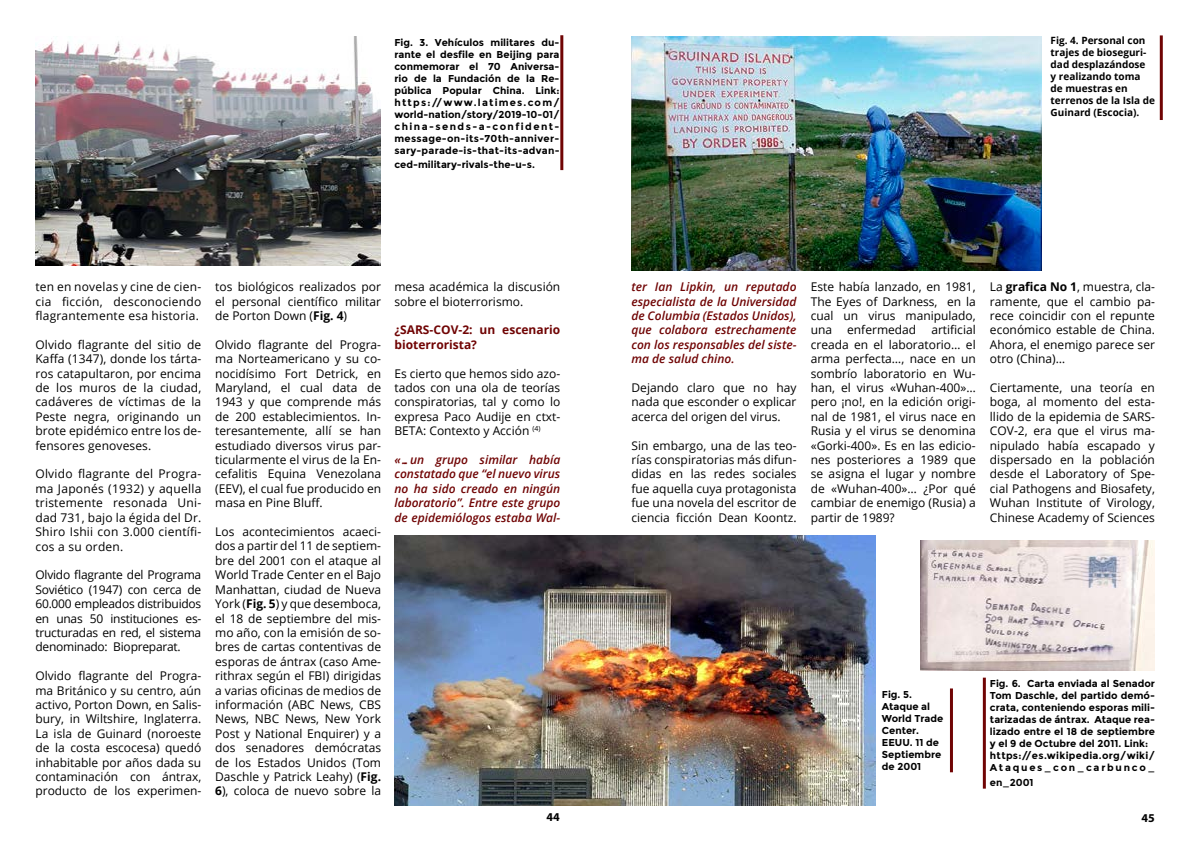
<style>
.page{position:relative;width:1191px;height:842px;background:#fff}
.page>*{position:absolute;margin:0;border:0;box-sizing:border-box;transform-origin:0 0}
.t1{font:12px/14.4px "Open Sans";color:#000;text-align:justify}
.t2{font:italic 600 12px/14.4px "Open Sans";color:#700404;text-align:justify}
.t3{font:700 12px/14.4px "Open Sans";color:#700404}
.t4{font:700 12px "Myriad Pro";color:#000}
.t5{font:700 10px/12px "Montserrat";color:#000}
.t6{font:700 10px/12px "Open Sans";color:#000}
.s1{font-weight:700}
</style>
<div class="page">
<img style="left:35px;top:36px;width:345px;height:230px">
<img style="left:631px;top:36px;width:410px;height:234px">
<hr style="left:560px;top:35px;width:3px;height:135px;background:#700404">
<hr style="left:1159px;top:35px;width:3px;height:85px;background:#700404">
<img style="left:394px;top:535px;width:482px;height:271px">
<img style="left:921px;top:540px;width:234px;height:131px">
<hr style="left:950px;top:688px;width:3px;height:84px;background:#700404">
<hr style="left:982px;top:678px;width:3px;height:111px;background:#700404">
<p class="t5" style="left:394px;top:36px;width:167px;text-align:justify">Fig. 3. Vehículos militares du&shy;rante el desfile en Beijing para conmemorar el 70 Aniversa&shy;rio de la Fundación de la Re&shy;pública Popular China. Link: https://www.latimes.com/ world-nation/story/2019-10-01/ china-sends-a-confident&shy;message-on-its-70th-anniver&shy;sary-parade-is-that-its-advan-</p>
<p class="t5" style="left:394px;top:158px;width:142px">ced-military-rivals-the-u-s.</p>
<p class="t6" style="left:1050px;top:35px;width:106px">Fig. 4. Personal con trajes de bioseguri&shy;dad desplazándose<br>y realizando toma de muestras en terrenos de la Isla de<br>Guinard (Escocia).</p>
<p class="t1" style="left:35px;top:281px;width:167px">ten en novelas y cine de cien&shy;cia ficción, desconociendo flagrantemente esa historia.</p>
<p class="t1" style="left:35px;top:337px;width:167px">Olvido flagrante del sitio de Kaffa (1347), donde los tárta&shy;ros catapultaron, por encima de los muros de la ciudad, cadáveres de víctimas de la Peste negra, originando un brote epidémico entre los de&shy;fensores genoveses.</p>
<p class="t1" style="left:35px;top:467px;width:167px">Olvido flagrante del Progra&shy;ma Japonés (1932) y aquella tristemente resonada Uni&shy;dad 731, bajo la égida del Dr.<br>Shiro Ishii con 3.000 científi&shy;cos a su orden.</p>
<p class="t1" style="left:35px;top:567px;width:167px">Olvido flagrante del Programa Soviético (1947) con cerca de 60.000 empleados distribuidos en unas 50 instituciones es&shy;tructuradas en red, el sistema denominado: Biopreparat.</p>
<p class="t1" style="left:35px;top:668px;width:167px">Olvido flagrante del Progra&shy;ma Británico y su centro, aún activo, Porton Down, en Salis&shy;bury, in Wiltshire, Inglaterra.<br>La isla de Guinard (noroeste de la costa escocesa) quedó inhabitable por años dada su contaminación con ántrax, producto de los experimen-</p>
<p class="t1" style="left:215px;top:281px;width:167px">tos biológicos realizados por el personal científico militar de Porton Down (<span class="s1">Fig. 4</span>)</p>
<p class="t1" style="left:215px;top:337px;width:167px">Olvido flagrante del Progra&shy;ma Norteamericano y su co&shy;nocidísimo Fort Detrick, en Maryland, el cual data de 1943 y que comprende más de 200 establecimientos. In&shy;teresantemente, allí se han estudiado diversos virus par&shy;ticularmente el virus de la En&shy;cefalitis Equina Venezolana (EEV), el cual fue producido en masa en Pine Bluff.</p>
<p class="t1" style="left:215px;top:526px;width:167px">Los acontecimientos acaeci&shy;dos a partir del 11 de septiem&shy;bre del 2001 con el ataque al World Trade Center en el Bajo Manhattan, ciudad de Nueva York (<span class="s1">Fig. 5</span>) y que desemboca, el 18 de septiembre del mis&shy;mo año, con la emisión de so&shy;bres de cartas contentivas de esporas de ántrax (caso Ame&shy;rithrax según el FBI) dirigidas a varias oficinas de medios de información (ABC News, CBS News, NBC News, New York Post y National Enquirer) y a dos senadores demócratas de los Estados Unidos (Tom Daschle y Patrick Leahy) (<span class="s1">Fig.<br>6</span>), coloca de nuevo sobre la</p>
<p class="t1" style="left:394px;top:281px;width:167px">mesa académica la discusión sobre el bioterrorismo.</p>
<p class="t3" style="left:394px;top:324px;width:167px">¿SARS-COV-2: un escenario bioterrorista?</p>
<p class="t1" style="left:394px;top:366px;width:167px">Es cierto que hemos sido azo&shy;tados con una ola de teorías conspiratorias, tal y como lo expresa Paco Audije en ctxt-BETA: Contexto y Acción <sup>(4)</sup></p>
<p class="t2" style="left:394px;top:454px;width:167px">«…un grupo similar había constatado que “el nuevo virus no ha sido creado en ningún laboratorio”. Entre este grupo de epidemiólogos estaba Wal-</p>
<p class="t2" style="left:631px;top:281px;width:166px">ter Ian Lipkin, un reputado especialista de la Universidad de Columbia (Estados Unidos), que colabora estrechamente con los responsables del siste&shy;ma de salud chino.</p>
<p class="t1" style="left:631px;top:382px;width:166px">Dejando claro que no hay nada que esconder o explicar acerca del origen del virus.</p>
<p class="t1" style="left:631px;top:438px;width:166px">Sin embargo, una de las teo&shy;rías conspiratorias más difun&shy;didas en las redes sociales fue aquella cuya protagonista fue una novela del escritor de ciencia ficción Dean Koontz.</p>
<p class="t1" style="left:810px;top:279px;width:166px">Este había lanzado, en 1981, The Eyes of Darkness, en la cual un virus manipulado, una</p>
<p class="t1" style="left:810px;top:323px;width:166px;text-indent:121px">artificial creada en el laboratorio… el arma perfecta…, nace en un sombrío laboratorio en Wu&shy;han, el virus «Wuhan-400»… pero ¡no!, en la edición origi&shy;nal de 1981, el virus nace en Rusia y el virus se denomina «Gorki-400». Es en las edicio&shy;nes posteriores a 1989 que se asigna el lugar y nombre de «Wuhan-400»… ¿Por qué cambiar de enemigo (Rusia) a partir de 1989?</p>
<p class="t1" style="left:847px;top:323px;width:71px">enfermedad</p>
<p class="t1" style="left:990px;top:281px;width:166px">La <span class="s1">grafica No 1</span>, muestra, cla&shy;ramente, que el cambio pa&shy;rece coincidir con el repunte económico estable de China.<br>Ahora, el enemigo parece ser otro (China)…</p>
<p class="t1" style="left:990px;top:380px;width:166px">Ciertamente, una teoría en boga, al momento del esta&shy;llido de la epidemia de SARS-COV-2, era que el virus ma&shy;nipulado había escapado y dispersado en la población desde el Laboratory of Spe&shy;cial Pathogens and Biosafety, Wuhan Institute of Virology, Chinese Academy of Sciences</p>
<p class="t5" style="left:882px;top:688px;width:63px">Fig. 5.<br>Ataque al<br>World Trade<br>Center.<br>EEUU. 11 de<br>Septiembre de 2001</p>
<p class="t5" style="left:990px;top:678px;width:166px">Fig. 6. Carta enviada al Senador<br>Tom Daschle, del partido demó&shy;crata, conteniendo esporas mili&shy;tarizadas de ántrax. Ataque rea&shy;lizado entre el 18 de septiembre y el 9 de Octubre del 2011. Link: https://es.wikipedia.org/wiki/<br>Ataques_con_carbunco_</p>
<p class="t5" style="left:990px;top:776px;width:45px">en_2001</p>
<p class="t4" style="left:546px;top:810px;width:15px">44</p>
<p class="t4" style="left:1141px;top:811px;width:15px">45</p>
</div>
